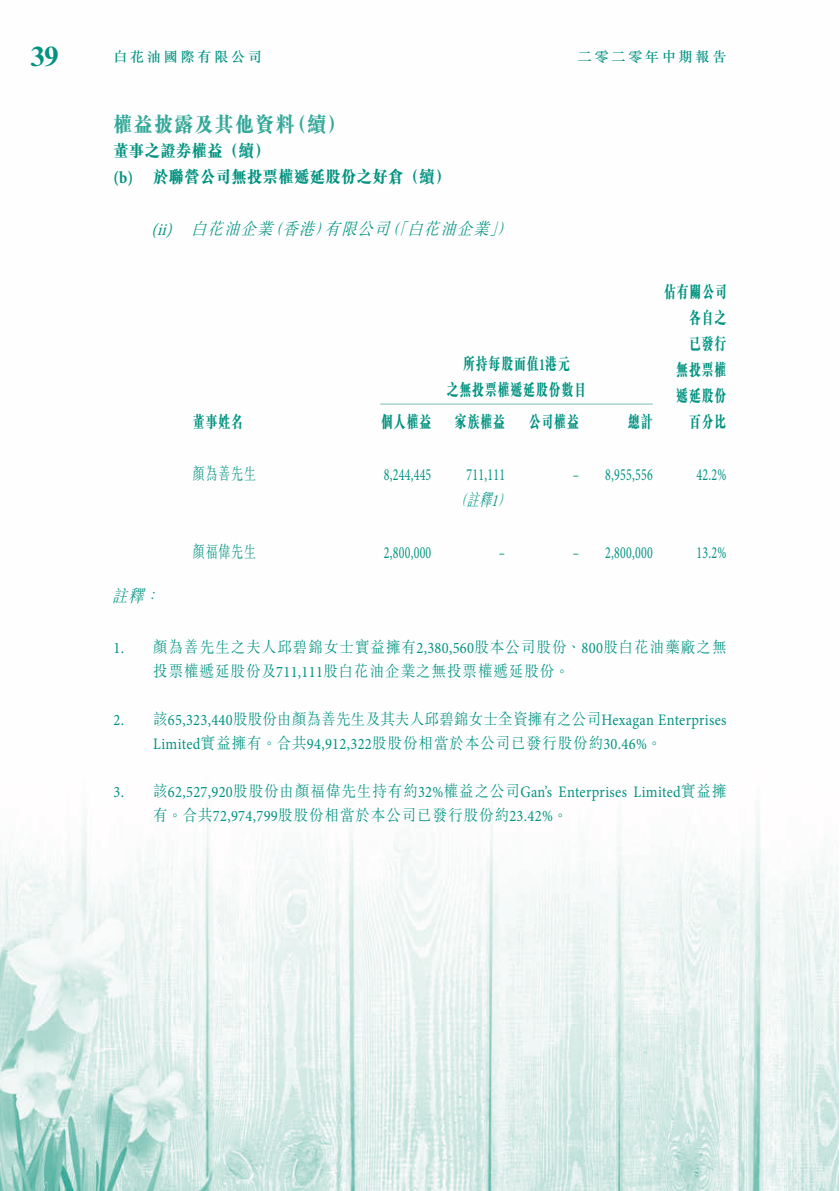
<style>
.page{position:relative;width:840px;height:1191px;background:#fff}
.page>*{position:absolute;margin:0;border:0;box-sizing:border-box;transform-origin:0 0}
.t1{font:700 28px "Times New Roman MT Std";color:#009380}
._01_H1{font:800 21px "M Sung HK";letter-spacing:.07em;color:#33a898;scale:.9 1}
._50_Table_txt{font:800 17px "M Sung HK";letter-spacing:.07em;color:#009380;scale:.7 1}
._50_Table_txt-2{font:17px "Minion Pro";letter-spacing:.025em;color:#009380;scale:.7 1}
._02_H2{font:800 17px "M Sung HK";letter-spacing:.02em;color:#009380;scale:.9 1}
._03_H3{font:italic 300 17px "M Sung HK";color:#009380;scale:.9 1}
._50_Table_txt-3{font:300 17px "M Sung HK";letter-spacing:.075em;color:#009380;scale:.7 1}
._50_Table_txt-4{font:italic 300 17px "M Sung HK";color:#009380;scale:.7 1}
._03_H3-2{font:italic 17px "Minion Pro";color:#009380;scale:.9 1}
._02_H2-2{font:700 17px "Minion Pro";color:#009380;scale:.9 1}
._00_txt{font:italic 300 17px "M Sung HK";color:#009380;scale:.9 1}
._06_Notes{font:16px "Minion Pro";letter-spacing:.025em;color:#009380;scale:.9 1}
._06_Notes-2{font:300 16px "M Sung HK";letter-spacing:.075em;color:#009380;scale:.9 1}
.t2{font:500 14px "M Sung HK";letter-spacing:.2em;color:#009380}
.s1{font-family:"Minion Pro";font-weight:700}
.s2{font-family:"Minion Pro";font-weight:400}
.s3{font-family:"M Sung HK";font-weight:300}
</style>
<div class="page">
<img style="left:0;top:403px;width:838px;height:788px">
<hr style="left:380px;top:403px;width:272px;height:1px;background:#72beb1">
<h1 class="t1" style="left:31px;top:39px;width:30px">39</h1>
<p class="t2" style="left:113px;top:47px;width:150px">白花油國際有限公司</p>
<p class="_01_H1" style="left:113px;top:110px;width:203px">權益披露及其他資料</p>
<p class="_02_H2" style="left:113px;top:138px;width:175px">董事之證券權益（續(</p>
<p class="_02_H2" style="left:153px;top:164px;width:331px">於聯營公司無投票權遞延股份之好倉（續(</p>
<p class="_01_H1" style="left:288px;top:110px;width:65px">（續(</p>
<p class="_02_H2-2" style="left:113px;top:165px;width:23px">b( )</p>
<p class="_03_H3-2" style="left:151px;top:218px;width:24px">i i(</p>
<p class="_03_H3-2" style="left:166px;top:218px;width:14px">)</p>
<p class="_03_H3" style="left:191px;top:216px;width:228px">白花油企業香港有限公司</p>
<p class="_03_H3" style="left:407px;top:216px;width:98px">白花油企業</p>
<p class="_03_H3" style="left:383px;top:216px;width:34px">（「</p>
<p class="_03_H3" style="left:488px;top:216px;width:34px">(「</p>
<p class="_03_H3" style="left:267px;top:216px;width:25px">（</p>
<p class="_03_H3" style="left:314px;top:216px;width:25px">）</p>
<p class="t2" style="left:577px;top:47px;width:150px">二零二零年中期報告</p>
<p class="_50_Table_txt" style="left:663px;top:280px;width:91px">佔有關公司</p>
<p class="_50_Table_txt" style="left:688px;top:306px;width:55px">各自之</p>
<p class="_50_Table_txt" style="left:688px;top:332px;width:55px">已發行</p>
<p class="_00_txt" style="left:112px;top:583px;width:43px">註釋</p>
<p class="_00_txt" style="left:144px;top:583px;width:25px">：</p>
<p class="_50_Table_txt" style="left:193px;top:410px;width:73px">董事姓名</p>
<p class="_50_Table_txt-3" style="left:193px;top:462px;width:91px">顏為善先生</p>
<p class="_50_Table_txt-3" style="left:193px;top:540px;width:91px">顏福偉先生</p>
<p class="_50_Table_txt" style="left:381px;top:410px;width:73px">個人權益</p>
<p class="_50_Table_txt" style="left:463px;top:352px;width:154px">所持每股面值<span class="s1">1</span>港元</p>
<p class="_50_Table_txt" style="left:446px;top:378px;width:201px">之無投票權遞延股份數目</p>
<p class="_50_Table_txt" style="left:454px;top:410px;width:73px">家族權益</p>
<p class="_50_Table_txt" style="left:528px;top:410px;width:73px">公司權益</p>
<p class="_50_Table_txt" style="left:627px;top:410px;width:37px">總計</p>
<p class="_50_Table_txt" style="left:676px;top:358px;width:73px">無投票權</p>
<p class="_50_Table_txt" style="left:676px;top:384px;width:73px">遞延股份</p>
<p class="_50_Table_txt" style="left:688px;top:410px;width:55px">百分比</p>
<p class="_50_Table_txt-2" style="left:383px;top:463px;width:70px">8,244,445</p>
<p class="_50_Table_txt-2" style="left:466px;top:463px;width:57px">711,111</p>
<p class="_50_Table_txt-2" style="left:572px;top:463px;width:10px">–</p>
<p class="_50_Table_txt-2" style="left:604px;top:463px;width:69px">8,955,556</p>
<p class="_50_Table_txt-2" style="left:696px;top:463px;width:44px">42.2%</p>
<p class="_50_Table_txt-4" style="left:466px;top:488px;width:45px">註釋</p>
<p class="_50_Table_txt-4" style="left:454px;top:488px;width:27px">（</p>
<p class="_50_Table_txt-4" style="left:491px;top:488px;width:36px">(<span class="s2">1</span></p>
<p class="_50_Table_txt-2" style="left:383px;top:541px;width:70px">2,800,000</p>
<p class="_50_Table_txt-2" style="left:498px;top:541px;width:10px">–</p>
<p class="_50_Table_txt-2" style="left:572px;top:541px;width:10px">–</p>
<p class="_50_Table_txt-2" style="left:604px;top:541px;width:69px">2,800,000</p>
<p class="_50_Table_txt-2" style="left:696px;top:541px;width:44px">13.2%</p>
<p class="_06_Notes" style="left:113px;top:637px;width:13px">1.</p>
<p class="_06_Notes" style="left:113px;top:709px;width:13px">2.</p>
<p class="_06_Notes" style="left:113px;top:781px;width:13px">3.</p>
<p class="_06_Notes-2" style="left:153px;top:636px;width:638px">顏為善先生之夫人邱碧錦女士實益擁有<span class="s2">2,380,560</span>股本公司股份、<span class="s2">800</span>股白花油藥廠之無</p>
<p class="_06_Notes-2" style="left:153px;top:660px;width:463px">投票權遞延股份及<span class="s2">711,111</span>股白花油企業之無投票權遞延股份。</p>
<p class="_06_Notes" style="left:153px;top:709px;width:638px"><span class="s3">該</span>65,323,440<span class="s3">股股份由顏為善先生及其夫人邱碧錦女士全資擁有之公司</span>Hexagan Enterprises</p>
<p class="_06_Notes" style="left:153px;top:733px;width:566px">Limited<span class="s3">實益擁有。合共</span>94,912,322<span class="s3">股股份相當於本公司已發行股份約</span>30.46%<span class="s3">。</span></p>
<p class="_06_Notes" style="left:153px;top:781px;width:638px"><span class="s3">該</span>62,527,920<span class="s3">股股份由顏福偉先生持有約</span>32%<span class="s3">權益之公司</span>Gans’ Enterprises Limited<span class="s3">實益擁</span></p>
<p class="_06_Notes-2" style="left:153px;top:804px;width:461px">有。合共<span class="s2">72,974,799</span>股股份相當於本公司已發行股份約<span class="s2">23.42%</span>。</p>
</div>
